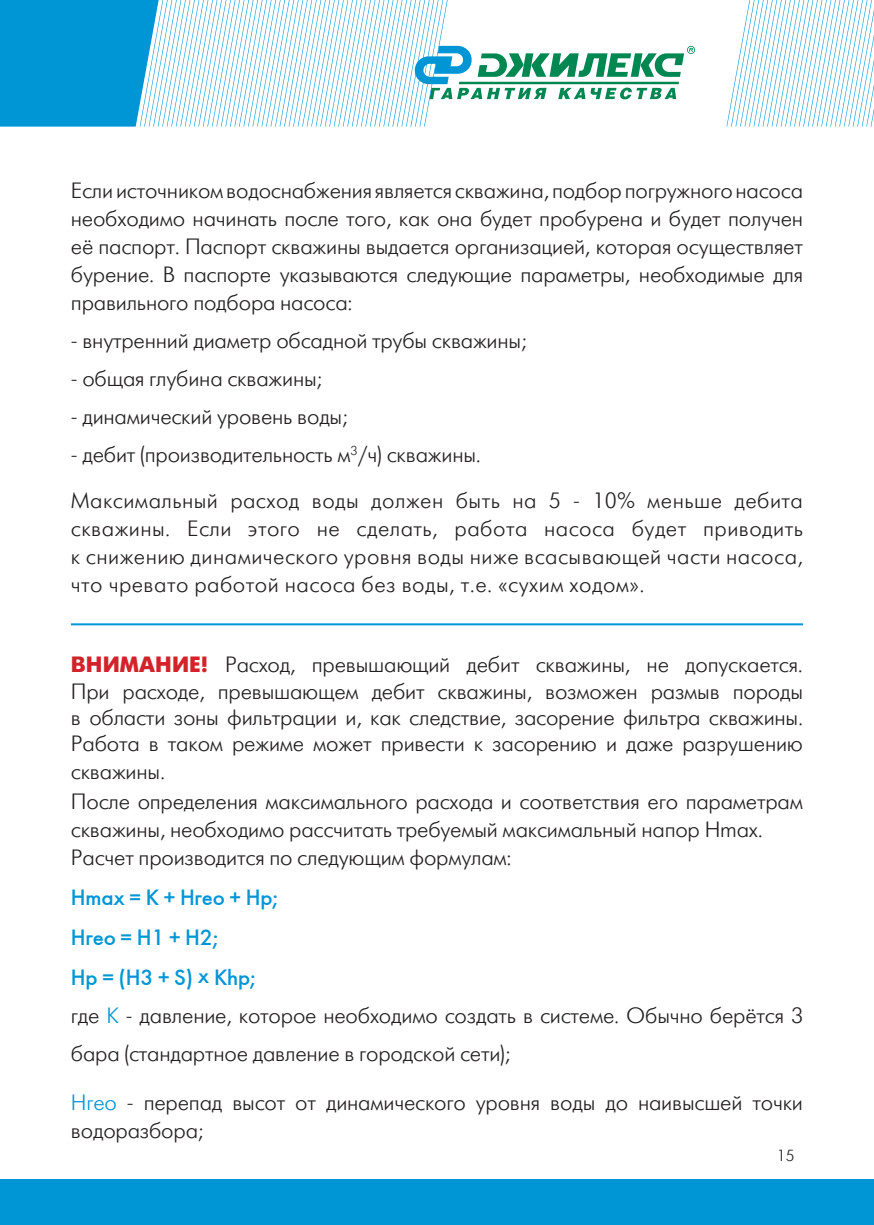
<style>
.page{position:relative;width:874px;height:1225px;background:#fff}
.page>*{position:absolute;margin:0;border:0;box-sizing:border-box;transform-origin:0 0}
.t1{font:22px/28px "Futuris Light C";letter-spacing:-.01em;color:#231f20;text-align:justify}
.t2{font:22px/46px "Futuris Light C";letter-spacing:.02em;color:#231f20}
.t3{font:22px/40px "Futuris C";letter-spacing:-.01em;color:#0096d6}
.t4{font:16px "Futuris Light C";color:#231f20}
.s1{font-family:"Futuris C";font-weight:700;color:#d2232a}
.s2{color:#0096d6}
</style>
<div class="page">
<svg style="left:0;top:0;width:694px;height:127px"></svg>
<svg style="left:726px;top:0;width:147px;height:127px"></svg>
<div style="left:0;top:1179px;width:873px;height:46px;background:#0096d6"></div>
<hr style="left:71px;top:623px;width:731px;height:2px;background:#0096d6">
<p class="t1" style="left:71px;top:178px;width:733px">Если источником водоснабжения является скважина, подбор погружного насоса необходимо начинать после того, как она будет пробурена и будет получен её паспорт. Паспорт скважины выдается организацией, которая осуществляет бурение. В паспорте указываются следующие параметры, необходимые для правильного подбора насоса:</p>
<p class="t1" style="left:71px;top:328px;width:457px">- внутренний диаметр обсадной трубы скважины;</p>
<p class="t1" style="left:71px;top:366px;width:252px">- общая глубина скважины;</p>
<p class="t1" style="left:71px;top:404px;width:278px">- динамический уровень воды;</p>
<p class="t2" style="left:71px;top:433px;width:733px">- дебит (производительность м<sup>3</sup>/ч) скважины.<br>Максимальный расход воды должен быть на 5 - 10% меньше дебита</p>
<p class="t1" style="left:71px;top:516px;width:733px">скважины. Если этого не сделать, работа насоса будет приводить к снижению динамического уровня воды ниже всасывающей части насоса, что чревато работой насоса без воды, т.е. «сухим ходом».</p>
<p class="t1" style="left:71px;top:653px;width:733px;line-height:26.8px"><span class="s1">ВНИМАНИЕ!</span> Расход, превышающий дебит скважины, не допускается.<br>При расходе, превышающем дебит скважины, возможен размыв породы в области зоны фильтрации и, как следствие, засорение фильтра скважины.<br>Работа в таком режиме может привести к засорению и даже разрушению скважины.</p>
<p class="t1" style="left:71px;top:789px;width:733px;text-align:left">После определения максимального расхода и соответствия его параметрам скважины, необходимо рассчитать требуемый максимальный напор Нmах.<br>Расчет производится по следующим формулам:</p>
<p class="t3" style="left:71px;top:879px;width:208px">Нmах = К + Нгео + Нр;<br>Нгео = Н1 + Н2;<br>Нр = (Н3 + S) х Khp;</p>
<p class="t1" style="left:71px;top:998px;width:733px;line-height:38px">где <span class="s2">К</span> - давление, которое необходимо создать в системе. Обычно берётся 3 бара (стандартное давление в городской сети);</p>
<p class="t1" style="left:71px;top:1089px;width:733px"><span class="s2">Нгео</span> - перепад высот от динамического уровня воды до наивысшей точки водоразбора;</p>
<p class="t4" style="left:776px;top:1148px;width:19px">15</p>
</div>
